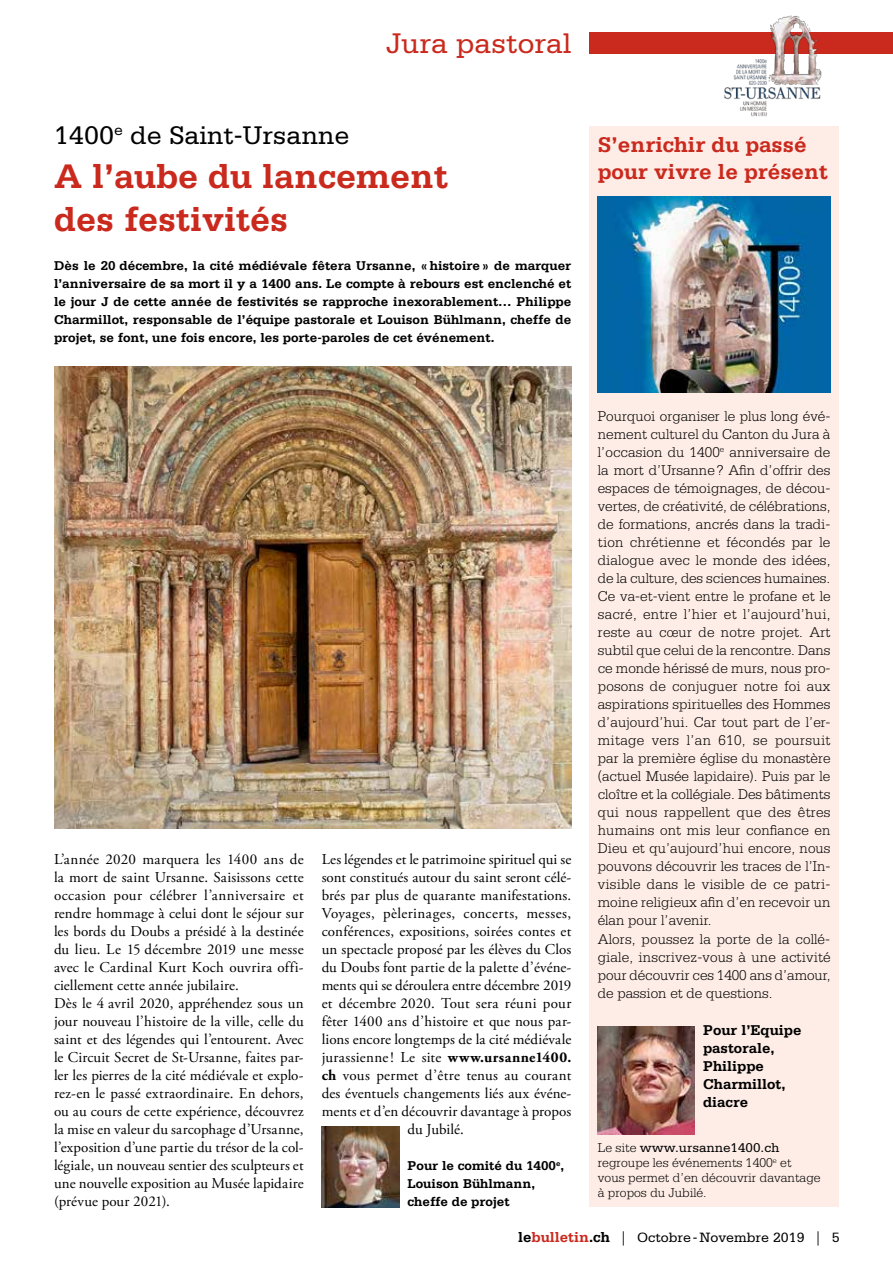
<style>
.page{position:relative;width:893px;height:1263px;background:#fff}
.page>*{position:absolute;margin:0;border:0;box-sizing:border-box;transform-origin:0 0}
.t1{font:700 36px/43.2px "Serifa";color:#ca291d}
.t2{font:30px "Serifa";color:#ca291d}
.t3{font:27px "Serifa";color:#000}
.t4{font:700 22.5px/27px "Serifa";color:#ca291d}
.t5{font:15px/18px "Adobe Garamond Pro";letter-spacing:.01em;color:#000}
.t6{font:300 15px/18px "Serifa";color:#000}
.t7{font:700 15px/18px "Serifa";color:#000}
.t8{font:15px "Adobe Garamond Pro";letter-spacing:.03em;color:#000}
.t9{font:14.25px "Serifa";color:#000}
.t10{font:700 13.5px/18px "Serifa";color:#000}
.t11{font:300 13.5px/15px "Serifa";color:#000}
.s1{font-weight:700}
.s2{font-weight:400}
.s3{font-weight:700;font-size:15px}
.s4{font-weight:700;font-size:15px;color:#ca291d}
.s5{font-family:"Adobe Garamond Pro"}
</style>
<div class="page">
<div style="left:589px;top:33px;width:304px;height:21px;background:#ca291d"></div>
<div style="left:589px;top:126px;width:250px;height:1080px;background:#feede6"></div>
<img style="left:54px;top:367px;width:517px;height:461px">
<img style="left:598px;top:1026px;width:96px;height:108px">
<img style="left:322px;top:1127px;width:77px;height:80px">
<img style="left:716px;top:15px;width:114px;height:102px">
<img style="left:598px;top:197px;width:232px;height:196px">
<h2 class="t2" style="left:386px;top:27px;width:187px">Jura pastoral</h2>
<h3 class="t3" style="left:54px;top:121px;width:297px">1400<sup>e</sup> de Saint-Ursanne</h3>
<h1 class="t1" style="left:54px;top:154px;width:396px">A l’aube du lancement des festivités</h1>
<p class="t10" style="left:54px;top:256px;width:519px;text-align:justify">Dès le 20 décembre, la cité médiévale fêtera Ursanne, «histoire» de marquer l’anniversaire de sa mort il y a 1400 ans. Le compte à rebours est enclenché et le jour J de cette année de festivités se rapproche inexorablement… Philippe Charmillot, responsable de l’équipe pastorale et Louison Bühlmann, cheffe de projet, se font, une fois encore, les porte-paroles de cet événement.</p>
<h3 class="t4" style="left:598px;top:131px;width:232px">S’enrichir du passé pour vivre le présent</h3>
<p class="t5" style="left:54px;top:851px;width:251px">L’année 2020 marquera les 1400 ans de la mort de saint Ursanne. Saisissons cette occasion pour célébrer l’anniversaire et rendre hommage à celui dont le séjour sur les bords du Doubs a présidé à la destinée du lieu. Le 15 décembre 2019 une messe avec le Cardinal Kurt Koch ouvrira offi&shy;ciellement cette année jubilaire.<br>Dès le 4 avril 2020, appréhendez sous un jour nouveau l’histoire de la ville, celle du saint et des légendes qui l’entourent. Avec le Circuit Secret de St-Ursanne, faites par&shy;ler les pierres de la cité médiévale et explo&shy;rez-en le passé extraordinaire. En dehors, ou au cours de cette expérience, découvrez la mise en valeur du sarcophage d’Ursanne, l’exposition d’une partie du trésor de la col&shy;légiale, un nouveau sentier des sculpteurs et une nouvelle exposition au Musée lapidaire (prévue pour 2021).</p>
<p class="t5" style="left:322px;top:851px;width:251px">Les légendes et le patrimoine spirituel qui se</p>
<p class="t5" style="left:322px;top:869px;width:251px">sont constitués autour du saint seront célé-</p>
<p class="t5" style="left:322px;top:887px;width:251px">brés par plus de quarante manifestations.</p>
<p class="t8" style="left:322px;top:904px;width:251px">Voyages, pèlerinages, concerts, messes,</p>
<p class="t5" style="left:322px;top:923px;width:251px">conférences, expositions, soirées contes et</p>
<p class="t5" style="left:322px;top:941px;width:251px">un spectacle proposé par les élèves du Clos</p>
<p class="t5" style="left:322px;top:959px;width:251px">du Doubs font partie de la palette d’événe-</p>
<p class="t5" style="left:322px;top:977px;width:251px">ments qui se déroulera entre décembre 2019</p>
<p class="t5" style="left:322px;top:995px;width:251px">et décembre 2020. Tout sera réuni pour</p>
<p class="t5" style="left:322px;top:1013px;width:251px">fêter 1400 ans d’histoire et que nous par-</p>
<p class="t5" style="left:322px;top:1031px;width:251px">lions encore longtemps de la cité médiévale</p>
<p class="t5" style="left:322px;top:1049px;width:251px">jurassienne! Le site <span class="s1">www.ursanne1400.</span></p>
<p class="t5" style="left:322px;top:1067px;width:251px"><span class="s1">ch</span> vous permet d’être tenus au courant</p>
<p class="t5" style="left:322px;top:1085px;width:251px">des éventuels changements liés aux événe-</p>
<p class="t5" style="left:322px;top:1103px;width:251px">ments et d’en découvrir davantage à propos</p>
<p class="t5" style="left:408px;top:1121px;width:58px">du Jubilé.</p>
<p class="t10" style="left:408px;top:1156px;width:158px">Pour le comité du 1400<sup>e</sup>,<br>Louison Bühlmann, cheffe de projet</p>
<p class="t6" style="left:598px;top:407px;width:234px">Pourquoi organiser le plus long évé&shy;nement culturel du Canton du Jura à l’occasion du 1400<sup>e</sup> anniversaire de la mort d’Ursanne ? Afin d’offrir des espaces de témoignages, de décou&shy;vertes, de créativité, de célébrations, de formations, ancrés dans la tradi&shy;tion chrétienne et fécondés par le dialogue avec le monde des idées, de la culture, des sciences humaines.<br>Ce va-et-vient entre le profane et le sacré, entre l’hier et l’aujourd’hui, reste au cœur de notre projet. Art subtil que celui de la rencontre. Dans ce monde hérissé de murs, nous pro&shy;posons de conjuguer notre foi aux aspirations spirituelles des Hommes d’aujourd’hui. Car tout part de l’er&shy;mitage vers l’an 610, se poursuit par la première église du monastère (actuel Musée lapidaire). Puis par le cloître et la collégiale. Des bâtiments qui nous rappellent que des êtres humains ont mis leur confiance en Dieu et qu’aujourd’hui encore, nous pouvons découvrir les traces de l’In&shy;visible dans le visible de ce patri&shy;moine religieux afin d’en recevoir un élan pour l’avenir.<br>Alors, poussez la porte de la collé&shy;giale, inscrivez-vous à une activité pour découvrir ces 1400 ans d’amour, de passion et de questions.</p>
<p class="t7" style="left:703px;top:1020px;width:100px">Pour l’Equipe pastorale,<br>Philippe<br>Charmillot, diacre</p>
<p class="t11" style="left:598px;top:1140px;width:224px">Le site <span class="s2">www.ursanne1400.ch </span>regroupe les événements 1400<sup>e</sup> et vous permet d’en découvrir davantage à propos du Jubilé.</p>
<p class="t9" style="left:518px;top:1230px;width:323px"><span class="s3">le</span><span class="s4">bulletin</span><span class="s3">.ch</span> <span class="s5">|</span> Octobre-Novembre 2019 <span class="s5">|</span> 5</p>
</div>
